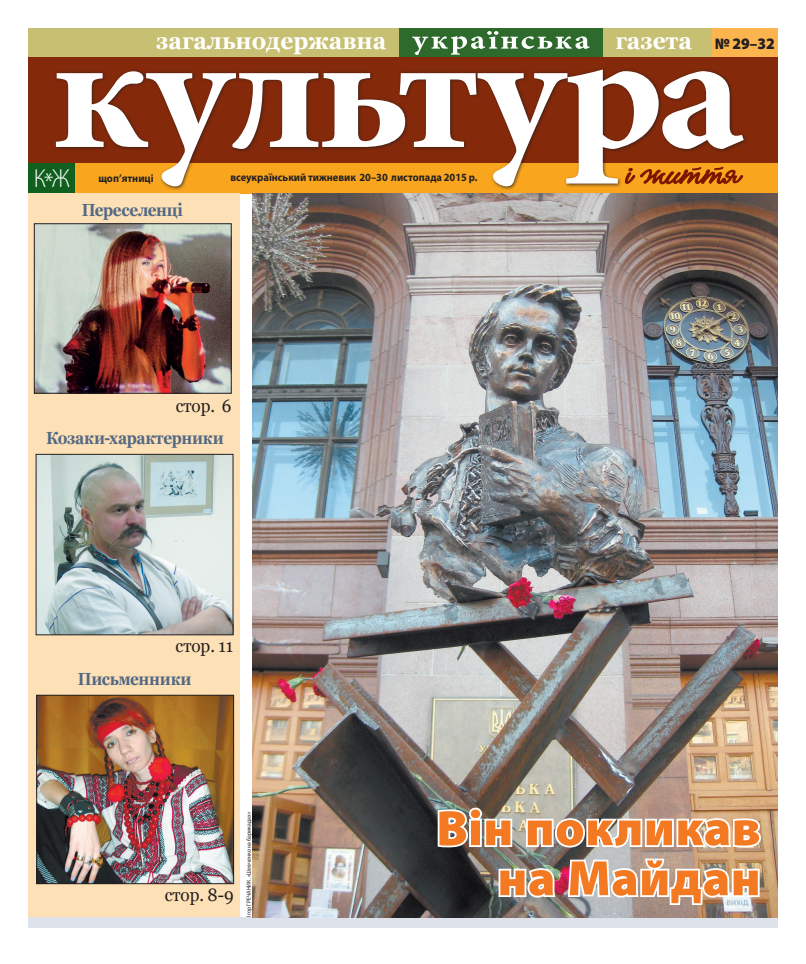
<style>
.page{position:relative;width:806px;height:964px;background:#fff}
.page>*{position:absolute;margin:0;border:0;box-sizing:border-box;transform-origin:0 0}
.КЖ_ЗАГОЛ_сірий_32_М{font:900 50px/50px "Myriad Pro";letter-spacing:.015em;color:#f47923;text-align:right}
.t1{font:300 26.2px "Myriad Pro";color:#fff;scale:.92 1}
.КЖ_текст_9_10{font:700 24px "Georgia";color:#fff;scale:.95 1}
.КЖ_текст_9_10-2{font:18px "Georgia";color:#231f20;scale:.95 1}
.КЖ_ЗАГОЛ_сірий_32_G{font:700 17.5px "Georgia";letter-spacing:-.02em;color:#526984;scale:.88 1}
.КЖ_текст_9_10-3{font:900 16px "Myriad Pro";color:#231f20;scale:.95 1}
.КЖ_текст_9_10-4{font:700 11px "Myriad Pro";color:#231f20;scale:.95 1}
.КЖ_АВТОР_низ{font:6px "Myriad Pro";letter-spacing:.015em;color:#231f20;scale:.95 1}
</style>
<div class="page">
<div style="left:28px;top:917px;width:749px;height:10px;background:#dee2ea"></div>
<div style="left:28px;top:163px;width:749px;height:30px;background:#f9a51e"></div>
<div style="left:28px;top:28px;width:747px;height:29px;background:#c7bf72"></div>
<div style="left:399px;top:28px;width:203px;height:29px;background:#2d6a2c"></div>
<svg style="left:412px;top:31px;width:177px;height:24px"></svg>
<div style="left:28px;top:57px;width:749px;height:106px;background:#84290a"></div>
<div style="left:54px;top:67px;width:693px;height:123px;background:#231f20;opacity:.75"></div>
<svg style="left:56px;top:69px;width:687px;height:117px"></svg>
<div style="left:28px;top:163px;width:47px;height:30px;background:#105f1f"></div>
<div style="left:711px;top:28px;width:66px;height:29px;background:#fcb54e"></div>
<div style="left:28px;top:193px;width:212px;height:724px;background:#fee0b6"></div>
<img style="left:38px;top:697px;width:194px;height:185px">
<div style="left:36px;top:695px;width:198px;height:189px;border:1px solid #231f20"></div>
<img style="left:36px;top:225px;width:193px;height:166px">
<div style="left:34px;top:223px;width:197px;height:170px;border:1px solid #231f20"></div>
<img style="left:38px;top:456px;width:193px;height:177px">
<div style="left:36px;top:454px;width:197px;height:181px;border:1px solid #231f20"></div>
<img style="left:252px;top:193px;width:525px;height:724px">
<img style="left:435px;top:806px;width:78px;height:43px">
<img style="left:524px;top:816px;width:238px;height:33px">
<svg style="left:496px;top:866px;width:61px;height:33px"></svg>
<img style="left:565px;top:856px;width:196px;height:51px">
<p class="КЖ_текст_9_10" style="left:156px;top:25px;width:243px">загальнодержавна</p>
<p class="КЖ_текст_9_10" style="left:615px;top:25px;width:82px">газета</p>
<p class="КЖ_текст_9_10-3" style="left:714px;top:32px;width:65px">№ 29–32</p>
<p class="t1" style="left:34px;top:163px;width:41px">К*Ж</p>
<p class="КЖ_текст_9_10-4" style="left:98px;top:171px;width:60px">щоп’ятниці</p>
<p class="КЖ_текст_9_10-4" style="left:230px;top:170px;width:262px">всеукраїнський тижневик 20–30 листопада 2015 р.</p>
<p class="КЖ_ЗАГОЛ_сірий_32_G" style="left:82px;top:198px;width:117px">Переселенці</p>
<p class="КЖ_текст_9_10-2" style="left:175px;top:395px;width:60px">стор. 6</p>
<p class="КЖ_ЗАГОЛ_сірий_32_G" style="left:46px;top:426px;width:203px">Козаки-характерники</p>
<p class="КЖ_текст_9_10-2" style="left:175px;top:635px;width:62px">стор. 11</p>
<p class="КЖ_ЗАГОЛ_сірий_32_G" style="left:78px;top:668px;width:131px">Письменники</p>
<p class="КЖ_текст_9_10-2" style="left:165px;top:884px;width:74px">стор. 8-9</p>
<p class="КЖ_АВТОР_низ" style="left:245px;top:917px;width:112px;rotate:-90deg">Ігор ГРЕЧАНИК. «Шевченко на барикадах»</p>
<p class="КЖ_ЗАГОЛ_сірий_32_М" style="left:436px;top:801px;width:325px">Він покликав на Майдан</p>
</div>
